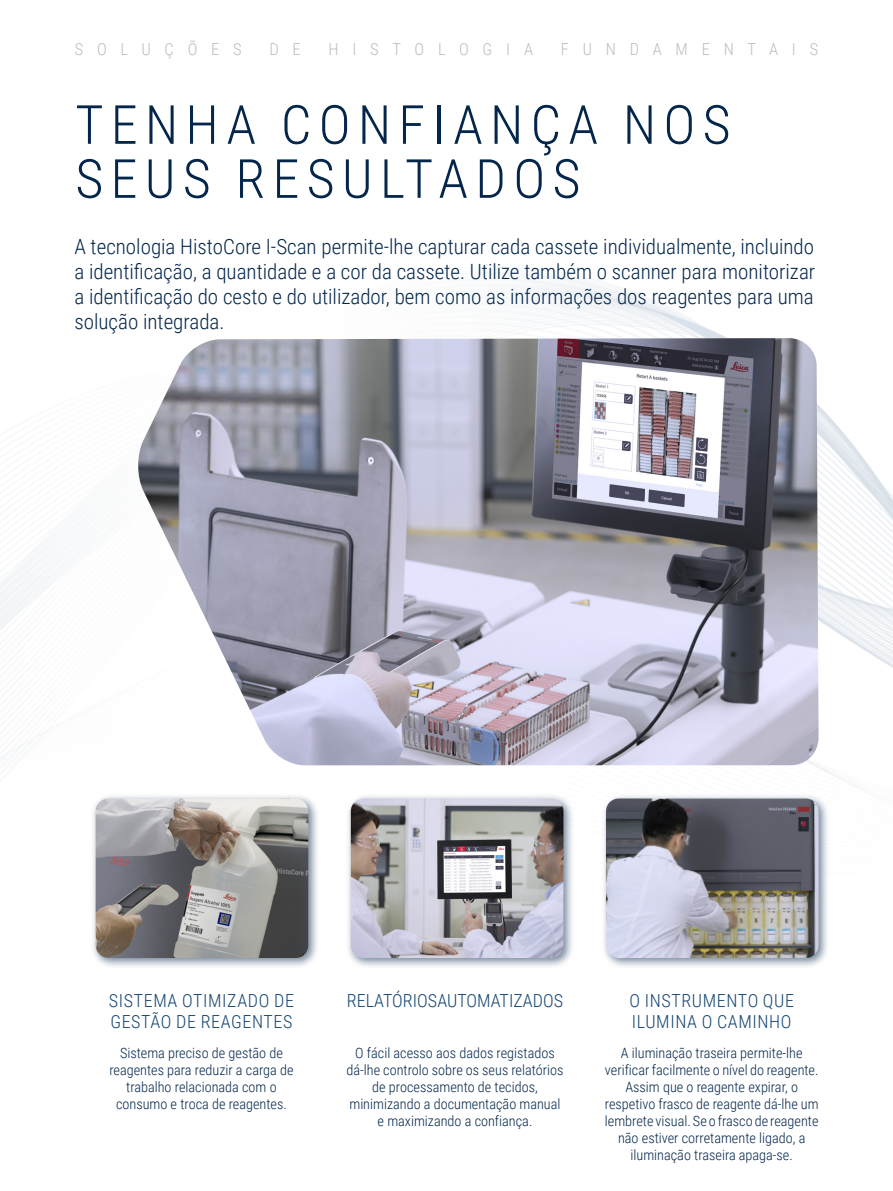
<style>
.page{position:relative;width:893px;height:1191px;background:#fff}
.page>*{position:absolute;margin:0;border:0;box-sizing:border-box;transform-origin:0 0}
.INSIDE_-_header_1{font:300 54px/54px "Roboto Condensed";letter-spacing:.135em;color:#04264b}
.INSIDE_-_emphasis{font:300 21px/25.2px "Roboto Condensed";color:#04264b;text-align:justify}
.INSIDE_-_body_copy{font:300 18px/21px "Roboto Condensed";letter-spacing:.035em;color:#134470}
.INSIDE_-_body_copy-2{font:300 18px "Roboto Condensed";color:#134470}
.t1{font:300 16.5px "Roboto Condensed";letter-spacing:.835em;color:#bcbdc0}
.INSIDE_-_body_copy-3{font:300 14.25px/17.1px "Roboto Condensed";color:#04264b;text-align:center}
</style>
<div class="page">
<img style="left:0;top:273px;width:893px;height:515px">
<img style="left:137px;top:338px;width:682px;height:427px">
<div style="left:90px;top:793px;width:229px;height:176px;background:#04264b;opacity:.55"></div>
<img style="left:96px;top:798px;width:212px;height:160px">
<div style="left:601px;top:793px;width:229px;height:176px;background:#04264b;opacity:.55"></div>
<img style="left:606px;top:798px;width:213px;height:160px">
<div style="left:346px;top:793px;width:229px;height:176px;background:#04264b;opacity:.55"></div>
<img style="left:351px;top:798px;width:212px;height:160px">
<p class="t1" style="left:75px;top:37px;width:169px">SOLUÇÕES</p>
<p class="t1" style="left:269px;top:37px;width:33px">D E</p>
<p class="t1" style="left:329px;top:37px;width:206px">HISTOLOGIA</p>
<p class="t1" style="left:561px;top:37px;width:259px">FUNDAMENTAIS</p>
<p class="INSIDE_-_header_1" style="left:75px;top:96px;width:657px">TENHA CONFIANÇA NOS<br>SEUS RESULTADOS</p>
<p class="INSIDE_-_emphasis" style="left:74px;top:233px;width:742px">A tecnologia HistoCore I-Scan permite-lhe capturar cada cassete individualmente, incluindo a identificação, a quantidade e a cor da cassete. Utilize também o scanner para monitorizar a identificação do cesto e do utilizador, bem como as informações dos reagentes para uma solução integrada.</p>
<p class="INSIDE_-_body_copy" style="left:109px;top:989px;width:187px">SISTEMA OTIMIZADO DE<br>GESTÃO DE REAGENTES</p>
<p class="INSIDE_-_body_copy-3" style="left:109px;top:1043px;width:186px">Sistema preciso de gestão de reagentes para reduzir a carga de trabalho relacionada com o consumo e troca de reagentes.</p>
<p class="INSIDE_-_body_copy-2" style="left:347px;top:987px;width:218px">RELATÓRIOS AUTOMATIZADOS</p>
<p class="INSIDE_-_body_copy-3" style="left:347px;top:1043px;width:218px">O fácil acesso aos dados registados dá-lhe controlo sobre os seus relatórios de processamento de tecidos, minimizando a documentação manual e maximizando a confiança.</p>
<p class="INSIDE_-_body_copy" style="left:629px;top:989px;width:166px">O INSTRUMENTO QUE<br>ILUMINA O CAMINHO</p>
<p class="INSIDE_-_body_copy-3" style="left:605px;top:1043px;width:215px">A iluminação traseira permite-lhe verificar facilmente o nível do reagente.<br>Assim que o reagente expirar, o respetivo frasco de reagente dá-lhe um lembrete visual. Se o frasco de reagente não estiver corretamente ligado, a iluminação traseira apaga-se.</p>
</div>
